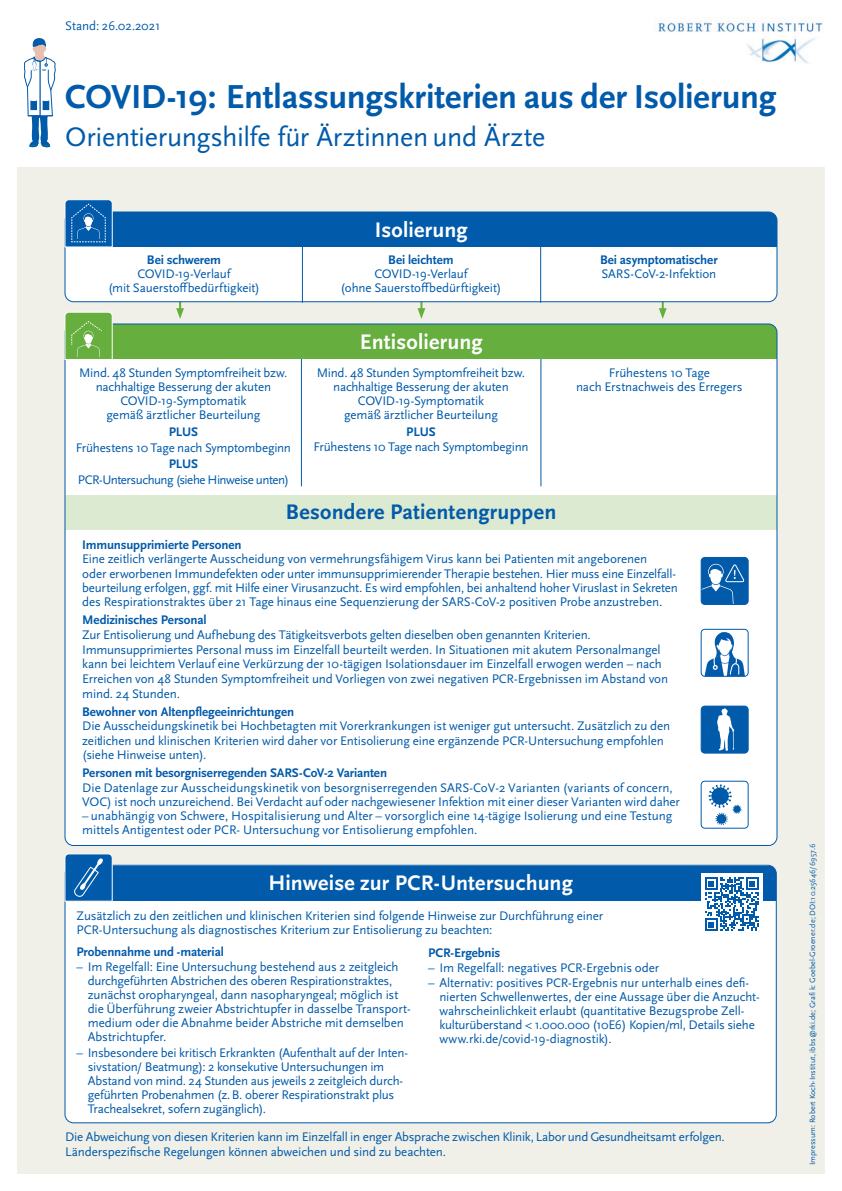
<style>
.page{position:relative;width:842px;height:1191px;background:#fff}
.page>*{position:absolute;margin:0;border:0;box-sizing:border-box;transform-origin:0 0}
.t1{font:700 34.7px "Scala Sans";letter-spacing:-.005em;color:#015aaa}
.t2{font:28px "Scala Sans";letter-spacing:-.01em;color:#015aaa}
.t3{font:700 22px "Scala Sans";letter-spacing:.005em;color:#fff}
.t4{font:700 22px "Scala Sans";letter-spacing:.01em;color:#015aaa}
.t5{font:13px/14px "Scala Sans Pro";letter-spacing:-.01em;color:#015aaa}
.t6{font:700 13px "Scala Sans Pro";letter-spacing:-.01em;color:#015aaa}
.t7{font:13px "Scala Sans Pro";letter-spacing:-.04em;color:#015aaa}
.t8{font:13px "Scala Sans OT";letter-spacing:-.005em;color:#015aaa}
.t9{font:8px "Scala Sans Pro";letter-spacing:.005em;color:#015aaa}
.s1{font-family:"Scala Sans OT"}
</style>
<div class="page">
<div style="left:17px;top:167px;width:808px;height:1007px;background:#f0f0e8"></div>
<img style="left:654px;top:17px;width:169px;height:47px">
<hr style="left:420px;top:262px;width:2px;height:50px;background:#66ae3d">
<svg style="left:417px;top:308px;width:8px;height:11px"></svg>
<hr style="left:179px;top:262px;width:2px;height:50px;background:#66ae3d">
<svg style="left:176px;top:308px;width:8px;height:11px"></svg>
<hr style="left:662px;top:262px;width:2px;height:50px;background:#66ae3d">
<svg style="left:659px;top:308px;width:8px;height:11px"></svg>
<svg style="left:23px;top:38px;width:33px;height:110px"></svg>
<div style="left:65px;top:324px;width:712px;height:521px;background:#fff;border-radius:9px"></div>
<hr style="left:301px;top:347px;width:1px;height:139px;background:#015aaa">
<hr style="left:540px;top:347px;width:1px;height:139px;background:#015aaa">
<div style="left:65px;top:324px;width:712px;height:35px;background:#66ae3d"></div>
<div style="left:65px;top:495px;width:712px;height:34px;background:#dbead1"></div>
<div style="left:65px;top:865px;width:711px;height:257px;background:#fff;border-radius:9px"></div>
<div style="left:65px;top:865px;width:711px;height:35px;background:#015aaa"></div>
<div style="left:65px;top:212px;width:712px;height:90px;background:#fff;border-radius:9px"></div>
<div style="left:65px;top:212px;width:712px;height:35px;background:#015aaa"></div>
<div style="left:64px;top:211px;width:713px;height:91px;border:1px solid #015aaa;border-radius:9px"></div>
<hr style="left:302px;top:246px;width:1px;height:57px;background:#015aaa">
<hr style="left:540px;top:246px;width:1px;height:57px;background:#015aaa">
<svg style="left:64px;top:199px;width:49px;height:49px"></svg>
<svg style="left:64px;top:853px;width:49px;height:49px"></svg>
<svg style="left:64px;top:312px;width:49px;height:48px"></svg>
<div style="left:701px;top:873px;width:62px;height:62px;background:#fff"></div>
<svg style="left:705px;top:877px;width:53px;height:54px"></svg>
<div style="left:701px;top:557px;width:47px;height:47px;background:#015aaa;border-radius:4px"></div>
<svg style="left:701px;top:564px;width:43px;height:40px"></svg>
<div style="left:701px;top:557px;width:48px;height:48px;border:1px solid #015aaa;border-radius:4px"></div>
<svg style="left:704px;top:632px;width:41px;height:43px"></svg>
<div style="left:701px;top:629px;width:48px;height:48px;border:1px solid #015aaa;border-radius:4px"></div>
<div style="left:701px;top:706px;width:47px;height:47px;background:#015aaa;border-radius:4px"></div>
<svg style="left:717px;top:708px;width:17px;height:43px"></svg>
<div style="left:701px;top:705px;width:48px;height:48px;border:1px solid #015aaa;border-radius:4px"></div>
<svg style="left:708px;top:784px;width:34px;height:41px"></svg>
<div style="left:701px;top:780px;width:48px;height:48px;border:1px solid #015aaa;border-radius:4px"></div>
<p class="t8" style="left:65px;top:19px;width:97px">Stand: 26.02.2021</p>
<h1 class="t1" style="left:65px;top:78px;width:713px">COVID-19: Entlassungskriterien aus der Isolierung</h1>
<h2 class="t2" style="left:65px;top:122px;width:481px">Orientierungshilfe für Ärztinnen und Ärzte</h2>
<p class="t6" style="left:147px;top:252px;width:76px">Bei schwerem</p>
<p class="t5" style="left:108px;top:267px;width:153px;text-align:center">COVID-19-Verlauf<br>(mit Sauerstoffbedürftigkeit)</p>
<p class="t5" style="left:79px;top:366px;width:210px;text-align:center">Mind. 48 Stunden Symptomfreiheit bzw. nachhaltige Besserung der akuten<br>COVID-19-Symptomatik<br>gemäß ärztlicher Beurteilung</p>
<p class="t6" style="left:169px;top:424px;width:31px">PLUS</p>
<p class="t5" style="left:76px;top:440px;width:217px">Frühestens 10 Tage nach Symptombeginn</p>
<p class="t6" style="left:169px;top:456px;width:31px">PLUS</p>
<p class="t7" style="left:78px;top:472px;width:213px">PCR-Untersuchung (siehe Hinweise unten)</p>
<h3 class="t3" style="left:375px;top:218px;width:94px">Isolierung</h3>
<p class="t6" style="left:388px;top:252px;width:67px">Bei leichtem</p>
<p class="t5" style="left:341px;top:267px;width:162px;text-align:center">COVID-19-Verlauf<br>(ohne Sauerstoffbedürftigkeit)</p>
<h3 class="t3" style="left:360px;top:330px;width:124px">Entisolierung</h3>
<p class="t5" style="left:317px;top:365px;width:210px;text-align:center">Mind. 48 Stunden Symptomfreiheit bzw. nachhaltige Besserung der akuten<br>COVID-19-Symptomatik<br>gemäß ärztlicher Beurteilung</p>
<p class="t6" style="left:406px;top:424px;width:31px">PLUS</p>
<p class="t5" style="left:313px;top:440px;width:217px">Frühestens 10 Tage nach Symptombeginn</p>
<h3 class="t4" style="left:286px;top:500px;width:272px">Besondere Patientengruppen</h3>
<p class="t6" style="left:600px;top:252px;width:119px">Bei asymptomatischer</p>
<p class="t5" style="left:601px;top:267px;width:117px">SARS-CoV-2-Infektion</p>
<p class="t5" style="left:576px;top:366px;width:168px;text-align:center">Frühestens 10 Tage<br>nach Erstnachweis des Erregers</p>
<p class="t6" style="left:82px;top:537px;width:161px">Immunsupprimierte Personen</p>
<p class="t5" style="left:82px;top:552px;width:597px;line-height:14.3px">Eine zeitlich verlängerte Ausscheidung von vermehrungsfähigem Virus kann bei Patienten mit angeborenen<br>oder erworbenen Immundefekten oder unter immunsupprimierender Therapie bestehen. Hier muss eine Einzelfall&shy;beurteilung erfolgen, ggf. mit Hilfe einer Virusanzucht. Es wird empfohlen, bei anhaltend hoher Viruslast in Sekreten des Respirationstraktes über 21 Tage hinaus eine Sequenzierung der SARS-CoV-2 positiven Probe anzustreben.</p>
<p class="t6" style="left:82px;top:612px;width:126px">Medizinisches Personal</p>
<p class="t5" style="left:82px;top:627px;width:587px;line-height:14.7px">Zur Entisolierung und Aufhebung des Tätigkeitsverbots gelten dieselben oben genannten Kriterien.<br>Immun supprimier tes Personal muss im Einzelfall beurteilt werden. In Situationen mit akutem Personalmangel kann bei leichtem Verlauf eine Verkürzung der 10-tägigen Isolations dauer im Einzelfall erwogen werden – nach Erreichen von 48 Stunden Symptomfreiheit und Vorliegen von zwei negativen PCR-Ergebnissen im Abstand von mind. 24 Stunden.</p>
<p class="t6" style="left:82px;top:704px;width:213px">Bewohner von Altenpflegeeinrichtungen</p>
<p class="t5" style="left:82px;top:719px;width:589px;line-height:14.4px">Die Ausscheidungskinetik bei Hochbetagten mit Vorerkrankungen ist weniger gut untersucht. Zusätzlich zu den zeitlichen und klinischen Kriterien wird daher vor Entisolierung eine ergänzende PCR-Untersuchung empfohlen (siehe Hinweise unten).</p>
<p class="t6" style="left:82px;top:765px;width:306px">Personen mit besorgniserregenden SARS-CoV-2 Varianten</p>
<p class="t5" style="left:82px;top:780px;width:599px;line-height:14.3px">Die Datenlage zur Ausscheidungskinetik von besorgniserregenden SARS-CoV-2 Varianten (variants of concern,<br>VOC) ist noch unzureichend. Bei Verdacht auf oder nachgewiesener Infektion mit einer dieser Varianten wird daher</p>
<p class="t5" style="left:82px;top:808px;width:592px;line-height:14.3px">– unabhängig von Schwere, Hospitalisierung und Alter – vorsorglich <span class="s1">eine 14-tägige Isolierung und eine</span> Testung mittels Antigentest oder PCR- Untersuchung vor Entisolierung empfohlen.</p>
<h3 class="t3" style="left:268px;top:871px;width:306px">Hinweise zur PCR-Untersuchung</h3>
<p class="t5" style="left:76px;top:908px;width:528px">Zusätzlich zu den zeitlichen und klinischen Kriterien sind folgende Hinweise zur Durchführung einer<br>PCR-Untersuchung als diagnostisches Kriterium zur Entisolierung zu beachten:</p>
<p class="t6" style="left:428px;top:944px;width:74px">PCR-Ergebnis</p>
<p class="t5" style="left:428px;top:960px;width:233px">– Im Regelfall: negatives PCR-Ergebnis oder</p>
<p class="t5" style="left:439px;top:976px;width:322px;text-indent:-11px">– Alternativ: positives PCR-Ergebnis nur unterhalb eines defi&shy;nierten Schwellenwertes, der eine Aussage über die Anzucht&shy;wahrscheinlichkeit erlaubt (quantitative Bezugsprobe Zell&shy;kulturüberstand &lt; 1.000.000 (10E6) Kopien/ml, Details siehe www.rki.de/covid-19-diagnostik).</p>
<p class="t6" style="left:76px;top:944px;width:149px">Probennahme und -material</p>
<p class="t5" style="left:88px;top:960px;width:324px;text-indent:-11px">– Im Regelfall: Eine Untersuchung bestehend aus 2 zeitgleich durchgeführten Abstrichen des oberen Respirationstraktes, zunächst oropharyngeal, dann nasopharyngeal; möglich ist die Überführung zweier Abstrichtupfer in dasselbe Transport&shy;medium oder die Abnahme beider Abstriche mit demselben Abstrichtupfer.</p>
<p class="t5" style="left:88px;top:1045px;width:322px;text-indent:-11px">– Insbesondere bei kritisch Erkrankten (Aufenthalt auf der Inten&shy;sivstation/ Beatmung): 2 konsekutive Untersuchungen im Abstand von mind. 24 Stunden aus jeweils 2 zeitgleich durch&shy;geführten Probenahmen (z.B. oberer Respirationstrakt plus Trachealsekret, sofern zugänglich).</p>
<p class="t5" style="left:65px;top:1129px;width:661px;line-height:15px">Die Abweichung von diesen Kriterien kann im Einzelfall in enger Absprache zwischen Klinik, Labor und Gesundheitsamt erfolgen.<br>Länderspezifische Regelungen können abweichen und sind zu beachten.</p>
<p class="t9" style="left:808px;top:1165px;width:323px;rotate:-90deg">Impressum: Robert Koch-Institut, ibbs@rki.de; Grafi k: Goebel-Groener.de; DOI:10.25646/6957.<span class="s1">6</span></p>
</div>
